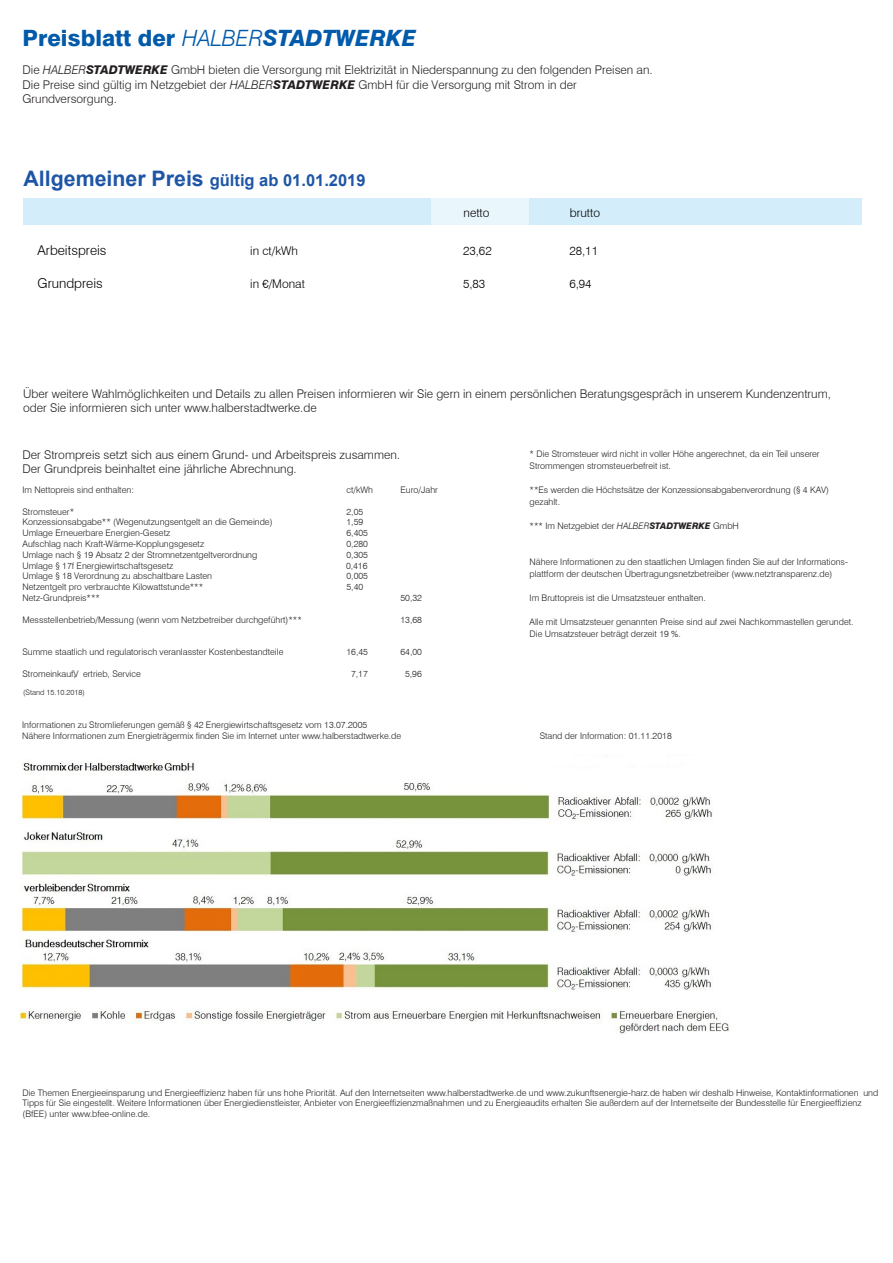
<style>
.page{position:relative;width:893px;height:1263px;background:#fff}
.page>*{position:absolute;margin:0;border:0;box-sizing:border-box;transform-origin:0 0}
.t1{font:800 22.5px "Swiss 721 BT";color:#015aaa}
.t2{font:700 16.5px "Arial";color:#1e56a6}
.t3{font:300 13.5px "Swiss 721 BT";color:#000001}
.t4{font:300 12px/14.4px "Swiss 721 BT";color:#231f20}
.t5{font:300 12px "Swiss 721 BT";color:#000001}
.t6{font:300 9px/10.8px "Swiss 721 BT";color:#231f20}
.t7{font:300 7.5px "Swiss 721 BT";color:#231f20}
.s1{font-weight:300;font-style:italic}
.s2{font-style:italic}
.s3{font-weight:800;font-style:italic}
.s4{font-size:21.3px}
</style>
<div class="page">
<div style="left:24px;top:198px;width:838px;height:27px;background:#d4edfa"></div>
<div style="left:431px;top:198px;width:98px;height:27px;background:#e9f6fc"></div>
<img style="left:19px;top:762px;width:710px;height:272px">
<h1 class="t1" style="left:22px;top:25px;width:395px">Preisblatt der <span class="s1">HALBER</span><span class="s2">STADTWERKE</span></h1>
<h3 class="t4" style="left:22px;top:63px;width:632px">Die <span class="s2">HALBER</span><span class="s3">STADTWERKE</span> GmbH bieten die Versorgung mit Elektrizität in Niederspannung zu den folgenden Preisen an.<br>Die Preise sind gültig im Netzgebiet der <span class="s2">HALBER</span><span class="s3">STADTWERKE</span> GmbH für die Versorgung mit Strom in der<br>Grundversorgung.</h3>
<h2 class="t2" style="left:24px;top:169px;width:344px"><span class="s4">Allgemeiner Preis</span> gültig ab 01.01.2019</h2>
<h3 class="t5" style="left:464px;top:205px;width:28px">netto</h3>
<h3 class="t5" style="left:570px;top:205px;width:32px">brutto</h3>
<h3 class="t3" style="left:38px;top:242px;width:71px">Arbeitspreis</h3>
<h3 class="t5" style="left:250px;top:243px;width:49px">in ct/kWh</h3>
<h3 class="t5" style="left:463px;top:243px;width:30px">23,62</h3>
<h3 class="t5" style="left:569px;top:243px;width:30px">28,11</h3>
<h3 class="t3" style="left:38px;top:275px;width:67px">Grundpreis</h3>
<h3 class="t5" style="left:250px;top:276px;width:56px">in €/Monat</h3>
<h3 class="t5" style="left:463px;top:276px;width:24px">5,83</h3>
<h3 class="t5" style="left:569px;top:276px;width:24px">6,94</h3>
<h3 class="t4" style="left:23px;top:386px;width:809px">Über weitere Wahlmöglichkeiten und Details zu allen Preisen informieren wir Sie gern in einem persönlichen Beratungsgespräch in unserem Kundenzentrum, oder Sie informieren sich unter www.halberstadtwerke.de</h3>
<h3 class="t4" style="left:22px;top:447px;width:379px">Der Strompreis setzt sich aus einem Grund- und Arbeitspreis zusammen.<br>Der Grundpreis beinhaltet eine jährliche Abrechnung.</h3>
<p class="t6" style="left:346px;top:484px;width:28px">ct/kWh</p>
<p class="t6" style="left:400px;top:484px;width:39px">Euro/Jahr</p>
<p class="t6" style="left:346px;top:506px;width:24px">2,05<br>1,59<br>6,405<br>0,280<br>0,305<br>0,416</p>
<p class="t6" style="left:346px;top:571px;width:23px">0,005<br>5,40</p>
<p class="t6" style="left:400px;top:592px;width:23px">50,32</p>
<p class="t6" style="left:400px;top:614px;width:23px">13,68</p>
<p class="t6" style="left:346px;top:646px;width:23px">16,45</p>
<p class="t6" style="left:400px;top:646px;width:23px">64,00</p>
<p class="t6" style="left:351px;top:668px;width:18px">7,17</p>
<p class="t6" style="left:405px;top:668px;width:18px">5,96</p>
<p class="t6" style="left:22px;top:484px;width:113px">Im Nettopreis sind enthalten:</p>
<p class="t6" style="left:22px;top:506px;width:252px">Stromsteuer*<br>Konzessionsabgabe** (Wegenutzungsentgelt an die Gemeinde)<br>Umlage Erneuerbare Energien-Gesetz<br>Aufschlag nach Kraft-Wärme-Kopplungsgesetz<br>Umlage nach § 19 Absatz 2 der Stromnetzentgeltverordnung Umlage § 17f Energiewirtschaftsgesetz<br>Umlage § 18 Verordnung zu abschaltbare Lasten<br>Netzentgelt pro verbrauchte Kilowattstunde*** Netz-Grundpreis***</p>
<p class="t6" style="left:22px;top:614px;width:281px">Messstellenbetrieb/Messung (wenn vom Netzbetreiber durchgeführt)***</p>
<p class="t6" style="left:22px;top:646px;width:262px">Summe staatlich und regulatorisch veranlasster Kostenbestandteile</p>
<p class="t6" style="left:22px;top:668px;width:120px">StromeinkaufV, ertrieb, Service</p>
<p class="t7" style="left:23px;top:687px;width:63px">(Stand 15.10.2018)</p>
<p class="t6" style="left:22px;top:719px;width:381px">Informationen zu Stromlieferungen gemäß § 42 Energiewirtschaftsgesetz vom 13.07.2005<br>Nähere Informationen zum Energieträgermix finden Sie im Internet unter www.halberstadtwerke.de</p>
<p class="t6" style="left:530px;top:447px;width:292px;line-height:12px">* Die Stromsteuer wird nicht in voller Höhe angerechnet, da ein Teil unserer<br>Strommengen stromsteuerbefreit ist.</p>
<p class="t6" style="left:530px;top:483px;width:301px;line-height:12px">**Es werden die Höchstsätze der Konzessionsabgabenverordnung (§ 4 KAV) gezahlt.</p>
<p class="t6" style="left:530px;top:520px;width:211px">*** Im Netzgebiet der <span class="s2">HALBER</span><span class="s3">STADTWERKE</span> GmbH</p>
<p class="t6" style="left:530px;top:555px;width:320px;line-height:12px">Nähere Informationen zu den staatlichen Umlagen finden Sie auf der Informations&shy;plattform der deutschen Übertragungsnetzbetreiber (www.netztransparenz.de)</p>
<p class="t6" style="left:530px;top:592px;width:178px">Im Bruttopreis ist die Umsatzsteuer enthalten.</p>
<p class="t6" style="left:530px;top:615px;width:326px;line-height:12px">Alle mit Umsatzsteuer genannten Preise sind auf zwei Nachkommastellen gerundet.<br>Die Umsatzsteuer beträgt derzeit 19 %.</p>
<p class="t6" style="left:540px;top:730px;width:134px">Stand der Information: 01.11.2018</p>
<p class="t6" style="left:22px;top:1087px;width:857px">Die Themen Energieeinsparung und Energieeffizienz haben für uns hohe Priorität. Auf den Internetseiten www.halberstadtwerke.de und www.zukunftsenergie-harz.de haben wir deshalb Hinweise, Kontaktinformationen und<br>Tipps für Sie eingestellt. Weitere Informationen über Energiedienstleister, Anbieter von Energieeffizienzmaßnahmen und zu Energieaudits erhalten Sie außerdem auf der Internetseite der Bundesstelle für Energieeffizienz (BfEE) unter www.bfee-online.de.</p>
</div>
